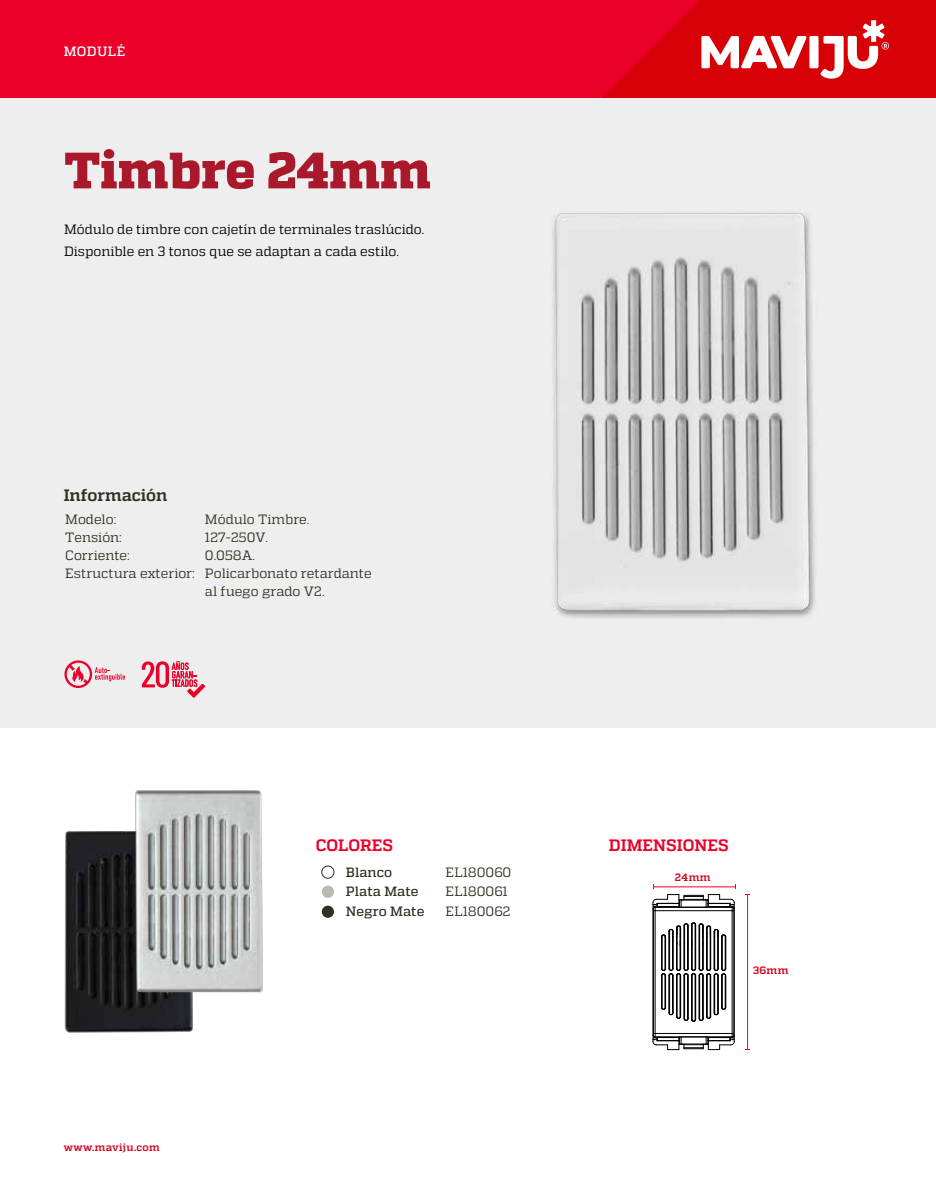
<style>
.page{position:relative;width:936px;height:1191px;background:#fff}
.page>*{position:absolute;margin:0;border:0;box-sizing:border-box;transform-origin:0 0}
.t1{font:800 51px "Quadon";letter-spacing:-.005em;color:#aa182c}
.t2{font:700 16.5px "Quadon";color:#ea0029}
.t3{font:700 16.5px "Quadon";color:#332e20}
.t4{font:13.5px/18px "Quadon";color:#332e20}
.t5{font:13.5px/22.2px "Quadon";color:#000}
.t6{font:500 13.5px/19.5px "Quadon";color:#332e20}
.t7{font:500 13.5px "Quadon";letter-spacing:.03em;color:#fff}
.t8{font:700 10.65px "Quadon";letter-spacing:.04em;color:#d4071e}
.t9{font:700 10.5px "Quadon";letter-spacing:.03em;color:#d4071e}
</style>
<div class="page">
<div style="left:0;top:98px;width:935px;height:630px;background:#eee"></div>
<div style="left:0;top:0;width:935px;height:98px;background:#ea0029"></div>
<svg style="left:602px;top:0;width:333px;height:98px"></svg>
<svg style="left:64px;top:660px;width:61px;height:28px"></svg>
<svg style="left:142px;top:661px;width:63px;height:36px"></svg>
<div style="left:321px;top:865px;width:13px;height:13px;border:1px solid #332e20;border-radius:50%"></div>
<div style="left:322px;top:905px;width:12px;height:12px;background:#332e20;border-radius:50%"></div>
<div style="left:322px;top:885px;width:12px;height:13px;background:#b9b8b3;border-radius:50%"></div>
<img style="left:552px;top:213px;width:263px;height:406px">
<img style="left:64px;top:831px;width:129px;height:202px">
<img style="left:105px;top:790px;width:158px;height:227px">
<hr style="left:747px;top:895px;width:1px;height:154px;background:#ea0029">
<svg style="left:652px;top:884px;width:84px;height:166px"></svg>
<p class="t7" style="left:64px;top:44px;width:63px">MODULÉ</p>
<h1 class="t1" style="left:64px;top:140px;width:368px">Timbre 24mm</h1>
<p class="t5" style="left:64px;top:218px;width:362px">Módulo de timbre con cajetín de terminales traslúcido.<br>Disponible en 3 tonos que se adaptan a cada estilo.</p>
<p class="t3" style="left:64px;top:486px;width:105px">Información</p>
<p class="t4" style="left:65px;top:510px;width:131px">Modelo:<br>Tensión:<br>Corriente:<br>Estructura exterior:</p>
<p class="t4" style="left:205px;top:510px;width:168px">Módulo Timbre.<br>127-250V.<br>0.058A.<br>Policarbonato retardante al fuego grado V2.</p>
<p class="t9" style="left:64px;top:1141px;width:97px">www.maviju.com</p>
<p class="t2" style="left:316px;top:835px;width:79px">COLORES</p>
<p class="t6" style="left:346px;top:862px;width:80px">Blanco<br>Plata Mate<br>Negro Mate</p>
<p class="t4" style="left:445px;top:862px;width:67px;line-height:19.5px">EL180060<br>EL180061<br>EL180062</p>
<p class="t2" style="left:609px;top:835px;width:121px">DIMENSIONES</p>
<p class="t8" style="left:674px;top:871px;width:37px">24mm</p>
<p class="t8" style="left:753px;top:964px;width:37px">36mm</p>
</div>
